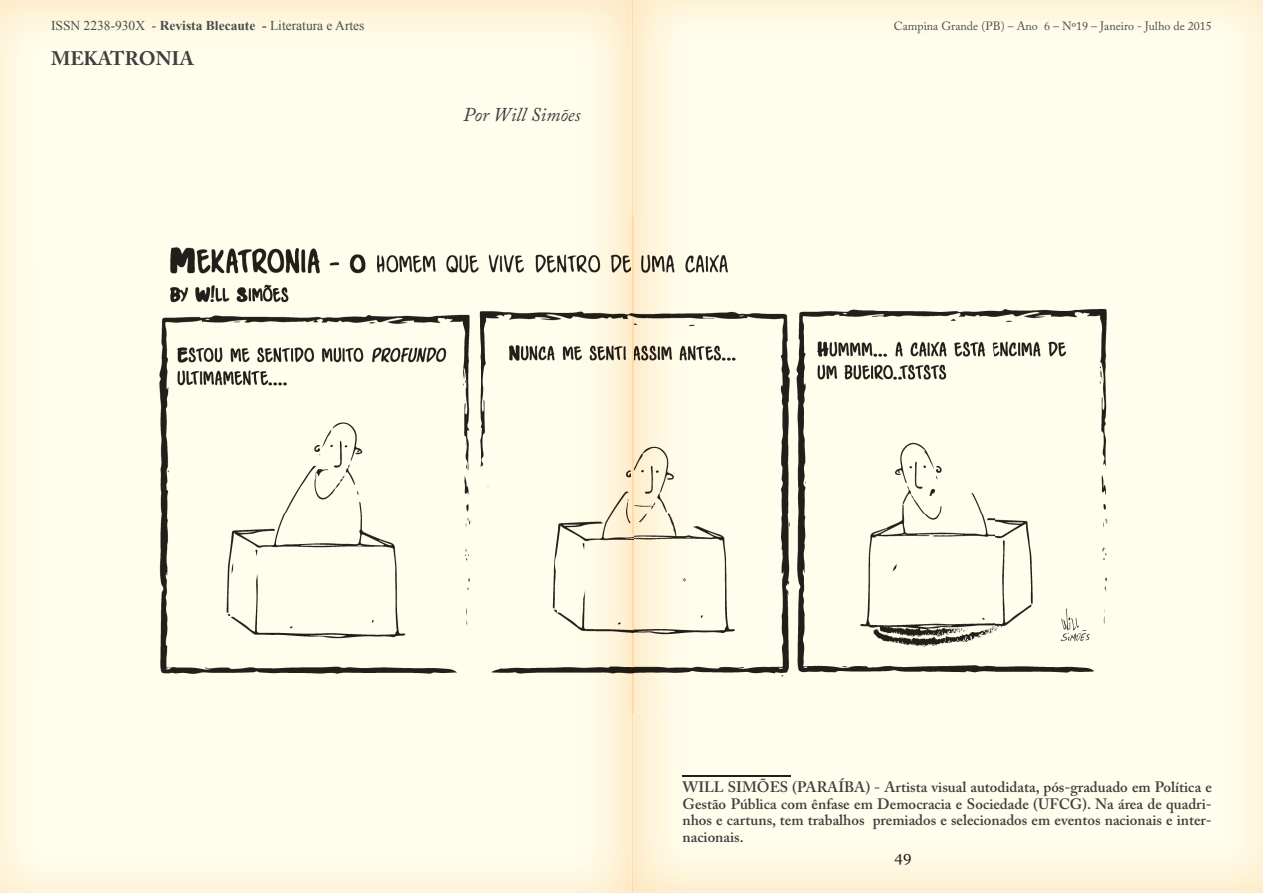
<style>
.page{position:relative;width:1263px;height:893px;background:#fff}
.page>*{position:absolute;margin:0;border:0;box-sizing:border-box;transform-origin:0 0}
.t1{font:italic 19.5px "Adobe Caslon Pro";color:#3e3e3f}
.t2{font:700 19.5px "Adobe Caslon Pro";color:#3e3e3f}
.t3{font:600 15px/16.5px "Adobe Caslon Pro";color:#3e3e3f;text-align:justify}
.t4{font:15px "Vani";color:#231f20}
.t5{font:13.5px "Times New Roman";color:#4b4c4d}
.t6{font:12px "Adobe Caslon Pro";color:#4b4c4d}
.s1{font-weight:700}
</style>
<div class="page">
<img style="left:580px;top:0;width:105px;height:217px">
<img style="left:580px;top:713px;width:105px;height:180px">
<img style="left:0;top:52px;width:1px;height:789px">
<img style="left:634px;top:682px;width:627px;height:209px">
<img style="left:685px;top:840px;width:578px;height:53px">
<img style="left:632px;top:0;width:1px;height:893px">
<hr style="left:682px;top:775px;width:108px;height:2px;background:#231f20">
<img style="left:132px;top:217px;width:1017px;height:496px">
<svg style="left:683px;top:578px;width:3px;height:4px"></svg>
<p class="t5" style="left:51px;top:16px;width:315px">ISSN 2238-930X - <span class="s1">Revista Blecaute -</span> Literatura e Artes</p>
<p class="t6" style="left:894px;top:19px;width:320px">Campina Grande (PB) – Ano 6 – Nº19 – Janeiro - Julho de 2015</p>
<h1 class="t2" style="left:51px;top:47px;width:144px">MEKATRONIA</h1>
<h1 class="t1" style="left:463px;top:103px;width:119px">Por Will Simões</h1>
<p class="t3" style="left:682px;top:779px;width:531px">WILL SIMÕES (PARAÍBA) - Artista visual autodidata, pós-graduado em Política e Gestão Pública com ênfase em Democracia e Sociedade (UFCG). Na área de quadri&shy;nhos e cartuns, tem trabalhos premiados e selecionados em eventos nacionais e inter&shy;nacionais.</p>
<p class="t4" style="left:895px;top:848px;width:18px">49</p>
</div>
